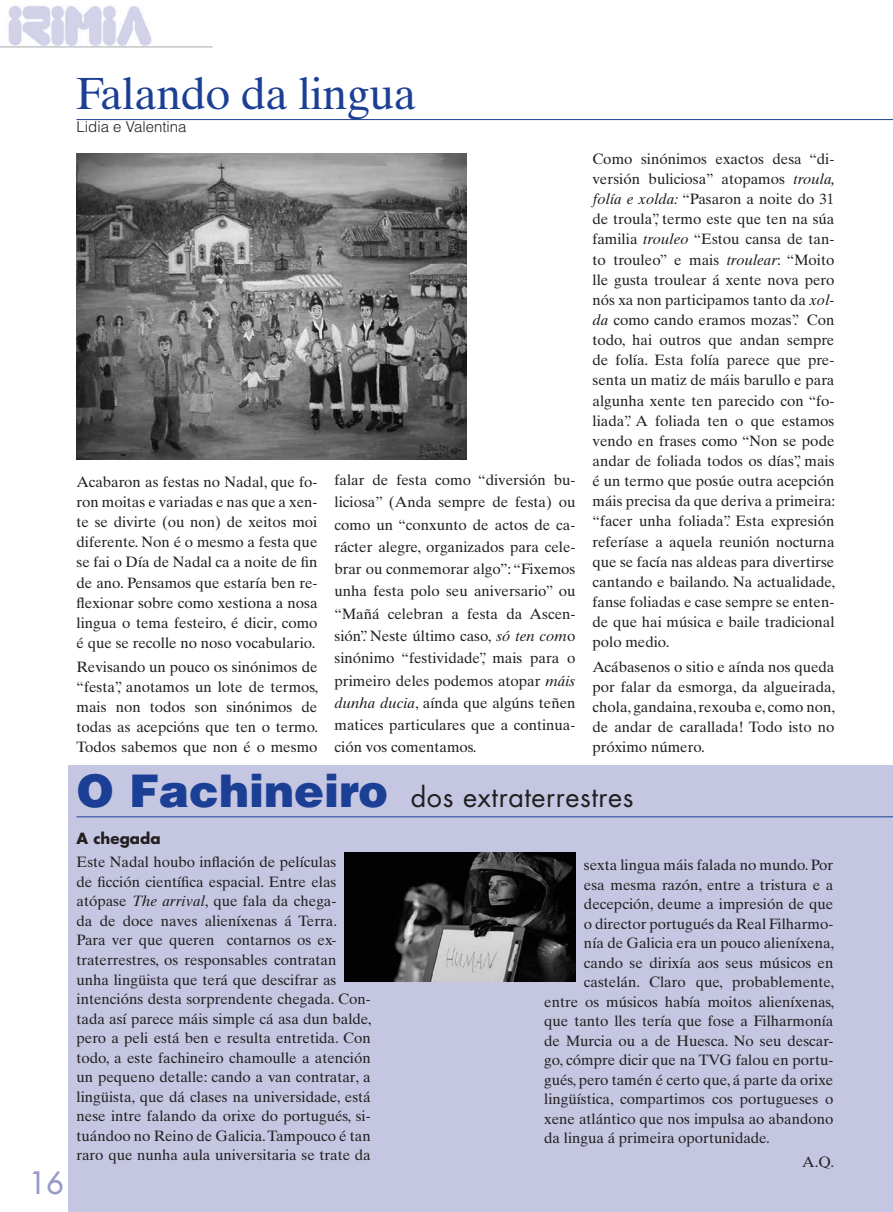
<style>
.page{position:relative;width:893px;height:1212px;background:#fff}
.page>*{position:absolute;margin:0;border:0;box-sizing:border-box;transform-origin:0 0}
.t1{font:45px "Times Ten LT Std";letter-spacing:-.01em;color:#1b3f94}
.t2{font:500 30px "Futura Std";color:#979aca}
.t3{font:27px "Futura Std";letter-spacing:.02em;color:#231f20}
.t4{font:15px/20.1px "Times Ten LT Std";color:#231f20;text-align:justify}
.t5{font:300 15px "Helvetica LT Std";color:#231f20}
.t6{font:700 15px "Futura Std";color:#231f20}
.s1{font-style:italic}
.s2{font-family:"Helvetica LT Std";font-weight:900;font-size:45px;color:#1b3f94}
</style>
<div class="page">
<img style="left:8px;top:5px;width:144px;height:41px">
<hr style="left:0;top:47px;width:213px;height:1px;background:#a8a9ad">
<hr style="left:77px;top:119px;width:816px;height:1px;background:#1b3f94">
<div style="left:69px;top:765px;width:824px;height:447px;background:#c5c6e1"></div>
<hr style="left:77px;top:816px;width:816px;height:1px;background:#1b3f94">
<img style="left:345px;top:852px;width:230px;height:129px">
<img style="left:77px;top:153px;width:389px;height:306px">
<h2 class="t2" style="left:29px;top:1164px;width:36px">16</h2>
<h1 class="t1" style="left:77px;top:67px;width:341px">Falando da lingua</h1>
<p class="t5" style="left:77px;top:117px;width:112px">Lidia e Valentina</p>
<p class="t4" style="left:77px;top:472px;width:242px">Acabaron as festas no Nadal, que fo&shy;ron moitas e variadas e nas que a xen&shy;te se divirte (ou non) de xeitos moi diferente. Non é o mesmo a festa que se fai o Día de Nadal ca a noite de fin de ano. Pensamos que estaría ben re&shy;flexionar sobre como xestiona a nosa lingua o tema festeiro, é dicir, como é que se recolle no noso vocabulario.</p>
<p class="t4" style="left:77px;top:657px;width:243px">Revisando un pouco os sinónimos de “festa”, anotamos un lote de termos, mais non todos son sinónimos de todas as acepcións que ten o termo.<br>Todos sabemos que non é o mesmo</p>
<p class="t4" style="left:335px;top:469px;width:242px;line-height:22.4px">falar de festa como “diversión bu&shy;liciosa” (Anda sempre de festa) ou como un “conxunto de actos de ca&shy;rácter alegre, organizados para cele&shy;brar ou conmemorar algo”: “Fixemos unha festa polo seu aniversario” ou “Mañá celebran a festa da Ascen&shy;sión”. Neste último caso, <span class="s1">só ten com</span>o sinónimo “festividade”, mais para o primeiro deles podemos atopar <span class="s1">máis dunha ducia</span>, aínda que algúns teñen matices particulares que a continua&shy;ción vos comentamos.</p>
<p class="t4" style="left:592px;top:149px;width:244px">Como sinónimos exactos desa “di&shy;versión buliciosa” atopamos <span class="s1">troula, folía e xolda:</span> “Pasaron a noite do 31 de troula”, termo este que ten na súa familia <span class="s1">trouleo</span> “Estou cansa de tan&shy;to trouleo” e mais <span class="s1">troulear</span>: “Moito lle gusta troulear á xente nova pero nós xa non participamos tanto da <span class="s1">xol&shy;da</span> como cando eramos mozas”. Con todo, hai outros que andan sempre de folía. Esta folía parece que pre&shy;senta un matiz de máis barullo e para algunha xente ten parecido con “fo&shy;liada”. A foliada ten o que estamos vendo en frases como “Non se pode andar de foliada todos os días”, mais é un termo que posúe outra acepción máis precisa da que deriva a primeira: “facer unha foliada”. Esta expresión referíase a aquela reunión nocturna que se facía nas aldeas para divertirse cantando e bailando. Na actualidade, fanse foliadas e case sempre se enten&shy;de que hai música e baile tradicional polo medio.</p>
<p class="t4" style="left:592px;top:656px;width:244px">Acábasenos o sitio e aínda nos queda por falar da esmorga, da algueirada, chola, gandaina, rexouba e, como non, de andar de carallada! Todo isto no próximo número.</p>
<h3 class="t3" style="left:77px;top:779px;width:558px"><span class="s2">O Fachineiro</span> dos extraterrestres</h3>
<p class="t6" style="left:77px;top:828px;width:86px">A chegada</p>
<p class="t4" style="left:77px;top:852px;width:297px;line-height:19.5px;text-align:left">Este Nadal houbo inflación de películas<br>de ficción científica espacial. Entre elas atópase <span class="s1">The arrival</span>, que fala da chega-<br>da de doce naves alieníxenas á Terra.<br>Para ver que queren contarnos os ex&shy;traterrestres, os responsables contratan unha lingüista que terá que descifrar as intencións desta sorprendente chegada. Con&shy;tada así parece máis simple cá asa dun balde, pero a peli está ben e resulta entretida. Con todo, a este fachineiro chamoulle a atención un pequeno detalle: cando a van contratar, a lingüista, que dá clases na universidade, está nese intre falando da orixe do portugués, si&shy;tuándoo no Reino de Galicia. Tampouco é tan raro que nunha aula universitaria se trate da</p>
<p class="t4" style="left:584px;top:855px;width:251px">sexta lingua máis falada no mundo. Por</p>
<p class="t4" style="left:584px;top:874px;width:251px">esa mesma razón, entre a tristura e a</p>
<p class="t4" style="left:584px;top:894px;width:251px">decepción, deume a impresión de que</p>
<p class="t4" style="left:584px;top:913px;width:251px">o director portugués da Real Filharmo-</p>
<p class="t4" style="left:584px;top:933px;width:252px">nía de Galicia era un pouco alieníxena,</p>
<p class="t4" style="left:584px;top:952px;width:251px">cando se dirixía aos seus músicos en</p>
<p class="t4" style="left:584px;top:972px;width:252px">castelán. Claro que, probablemente,</p>
<p class="t4" style="left:544px;top:991px;width:291px">entre os músicos había moitos alieníxenas,</p>
<p class="t4" style="left:544px;top:1011px;width:291px">que tanto lles tería que fose a Filharmonía</p>
<p class="t4" style="left:544px;top:1030px;width:291px">de Murcia ou a de Huesca. No seu descar-</p>
<p class="t4" style="left:544px;top:1050px;width:291px">go, cómpre dicir que na TVG falou en portu-</p>
<p class="t4" style="left:544px;top:1069px;width:291px">gués, pero tamén é certo que, á parte da orixe</p>
<p class="t4" style="left:544px;top:1089px;width:291px">lingüística, compartimos cos portugueses o</p>
<p class="t4" style="left:544px;top:1108px;width:291px">xene atlántico que nos impulsa ao abandono</p>
<p class="t4" style="left:544px;top:1128px;width:227px">da lingua á primeira oportunidade.</p>
<p class="t4" style="left:802px;top:1152px;width:34px">A.Q.</p>
</div>
